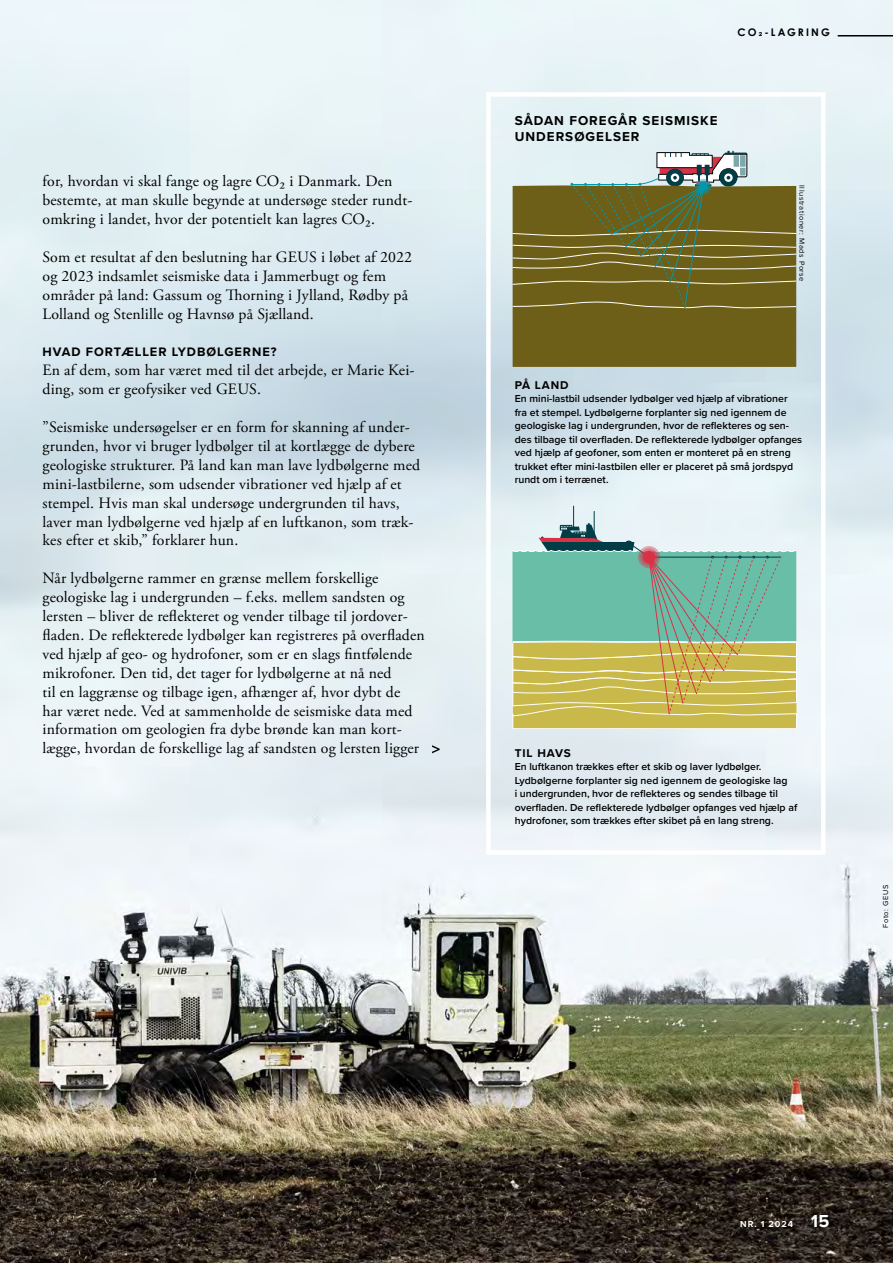
<style>
.page{position:relative;width:893px;height:1263px;background:#fff}
.page>*{position:absolute;margin:0;border:0;box-sizing:border-box;transform-origin:0 0}
.t1{font:15.75px/18.9px "Adobe Garamond Pro";letter-spacing:.01em;color:#000}
.t2{font:700 13.35px/16px "Proxima Nova";letter-spacing:.075em;color:#000}
.t3{font:700 12.75px "Proxima Nova";letter-spacing:.075em;color:#000}
.t4{font:700 11.7px "Proxima Nova";letter-spacing:.075em;color:#000}
.t5{font:600 10.5px/13.5px "Proxima Nova";color:#000}
.t6{font:700 10.5px "Century Gothic Pro";letter-spacing:.2em;color:#000}
.t7{font:700 9px "Proxima Nova";color:#fff}
.t8{font:7.5px "Proxima Nova";letter-spacing:.075em;color:#000}
.s1{font-size:18px}
</style>
<div class="page">
<img style="left:0;top:0;width:893px;height:1263px">
<hr style="left:838px;top:35px;width:55px;height:2px;background:#000">
<div style="left:486px;top:92px;width:339px;height:763px;border:4px solid #fff"></div>
<svg style="left:513px;top:506px;width:283px;height:223px;background:#a8c194"></svg>
<div style="left:513px;top:309px;width:283px;height:58px;background:#6e5f18"></div>
<svg style="left:513px;top:151px;width:283px;height:158px;background:#86814e"></svg>
<svg style="left:695px;top:179px;width:16px;height:15px"></svg>
<svg style="left:697px;top:180px;width:12px;height:13px"></svg>
<div style="left:699px;top:182px;width:9px;height:9px;background:#0098ad;border-radius:50%"></div>
<svg style="left:432px;top:745px;width:8px;height:8px"></svg>
<p class="t1" style="left:43px;top:172px;width:370px">for, hvordan vi skal fange og lagre CO2 i Danmark. Den bestemte, at man skulle begynde at undersøge steder rundt&shy;omkring i landet, hvor der potentielt kan lagres CO2.</p>
<p class="t1" style="left:43px;top:248px;width:371px">Som et resultat af den beslutning har GEUS i løbet af 2022 og 2023 indsamlet seismiske data i Jammerbugt og fem områder på land: Gassum og Thorning i Jylland, Rødby på Lolland og Stenlille og Havnsø på Sjælland.</p>
<p class="t3" style="left:43px;top:343px;width:236px">HVAD FORTÆLLER LYDBØLGERNE?</p>
<p class="t1" style="left:43px;top:361px;width:374px">En af dem, som har været med til det arbejde, er Marie Kei&shy;ding, som er geofysiker ved GEUS.</p>
<p class="t1" style="left:43px;top:418px;width:379px">”Seismiske undersøgelser er en form for skanning af under&shy;grunden, hvor vi bruger lydbølger til at kortlægge de dybere geologiske strukturer. På land kan man lave lydbølgerne med mini-lastbilerne, som udsender vibrationer ved hjælp af et stempel. Hvis man skal undersøge undergrunden til havs, laver man lydbølgerne ved hjælp af en luftkanon, som træk&shy;kes efter et skib,” forklarer hun.</p>
<p class="t1" style="left:43px;top:569px;width:384px">Når lydbølgerne rammer en grænse mellem forskellige geologiske lag i undergrunden – f.eks. mellem sandsten og lersten – bliver de reflekteret og vender tilbage til jordover&shy;fladen. De reflekterede lydbølger kan registreres på overfladen ved hjælp af geo- og hydrofoner, som er en slags fintfølende mikrofoner. Den tid, det tager for lydbølgerne at nå ned<br>til en laggrænse og tilbage igen, afhænger af, hvor dybt de<br>har været nede. Ved at sammenholde de seismiske data med information om geologien fra dybe brønde kan man kort&shy;lægge, hvordan de forskellige lag af sandsten og lersten ligger</p>
<p class="t6" style="left:738px;top:26px;width:94px">CO2-LAGRING</p>
<p class="t2" style="left:515px;top:112px;width:204px">SÅDAN FOREGÅR SEISMISKE<br>UNDERSØGELSER</p>
<p class="t8" style="left:808px;top:185px;width:98px;rotate:90deg">Illustrationer: Mads Porse</p>
<p class="t4" style="left:515px;top:376px;width:55px">PÅ LAND</p>
<p class="t5" style="left:515px;top:391px;width:289px">En mini-lastbil udsender lydbølger ved hjælp af vibrationer fra et stempel. Lydbølgerne forplanter sig ned igennem de geologiske lag i undergrunden, hvor de reflekteres og sen&shy;des tilbage til overfladen. De reflekterede lydbølger opfanges ved hjælp af geofoner, som enten er monteret på en streng trukket efter mini-lastbilen eller er placeret på små jordspyd rundt om i terrænet.</p>
<p class="t4" style="left:515px;top:744px;width:58px">TIL HAVS</p>
<p class="t5" style="left:515px;top:760px;width:284px">En luftkanon trækkes efter et skib og laver lydbølger.<br>Lydbølgerne forplanter sig ned igennem de geologiske lag<br>i undergrunden, hvor de reflekteres og sendes tilbage til overfladen. De reflekterede lydbølger opfanges ved hjælp af hydrofoner, som trækkes efter skibet på en lang streng.</p>
<p class="t8" style="left:880px;top:928px;width:44px;rotate:-90deg">Foto: GEUS</p>
<p class="t7" style="left:740px;top:1217px;width:91px">NR. 1 2024 <span class="s1">15</span></p>
</div>
